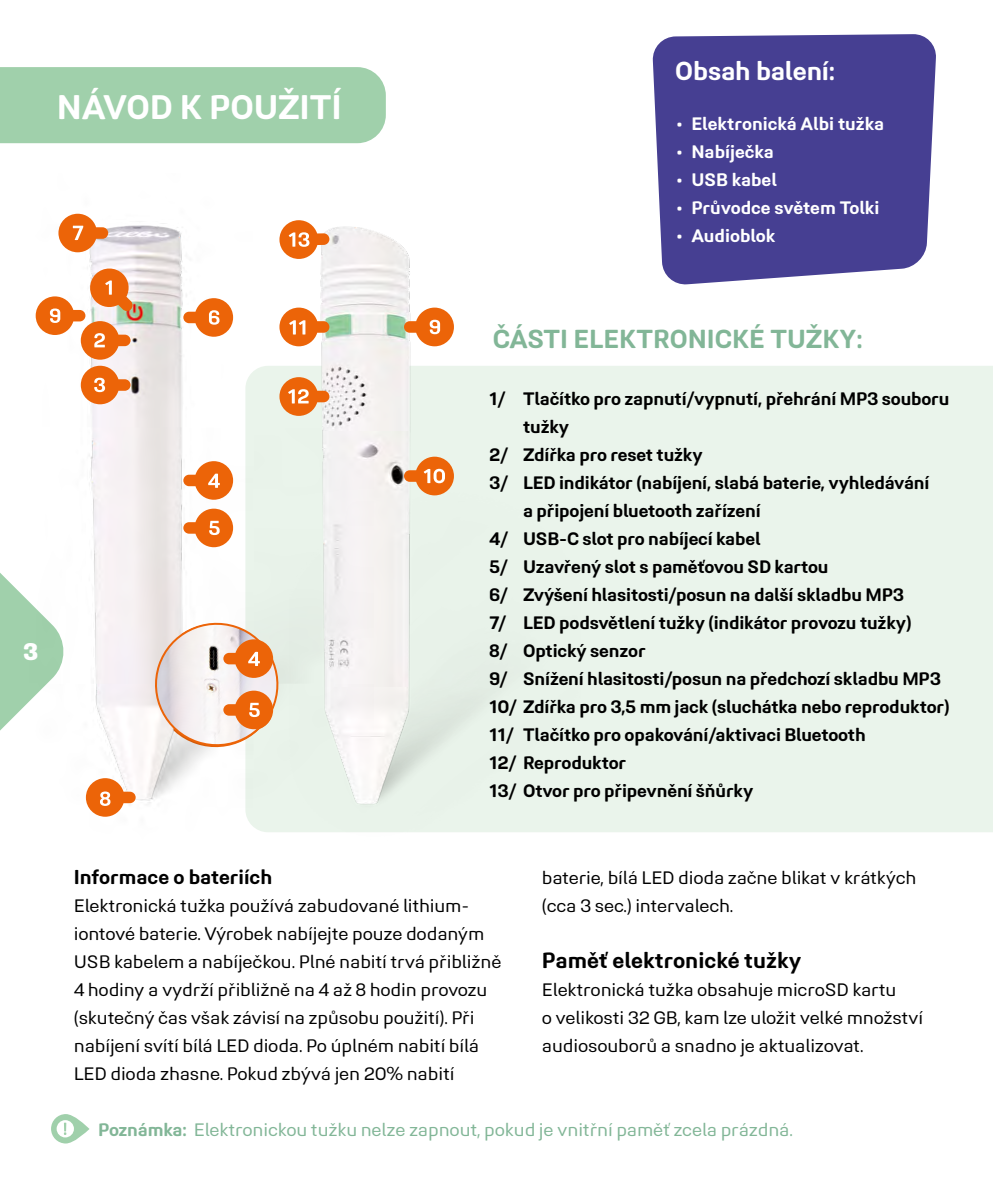
<style>
.page{position:relative;width:993px;height:1191px;background:#fff}
.page>*{position:absolute;margin:0;border:0;box-sizing:border-box;transform-origin:0 0}
.t1{font:700 34px "Midpoint Pro";letter-spacing:-.005em;color:#fff}
.t2{font:700 26px "Midpoint Pro";color:#82b697}
.t3{font:700 26px "Midpoint Pro";letter-spacing:-.01em;color:#fff}
.t4{font:900 24px "Midpoint Pro";color:#fff}
.t5{font:700 22px "Midpoint Pro";color:#000}
.t6{font:700 20px "Midpoint Pro";color:#000}
.t7{font:700 18px "Midpoint Pro";letter-spacing:-.01em;color:#000}
.t8{font:18px/28px "Midpoint Pro";letter-spacing:-.01em;color:#000}
.t9{font:18px "Midpoint Pro";letter-spacing:-.01em;color:#82b697}
.t10{font:700 18px "Midpoint Pro";color:#fff}
.s1{font-weight:700}
</style>
<div class="page">
<div style="left:0;top:67px;width:386px;height:76px;background:#a0d0ab"></div>
<div style="left:580px;top:366px;width:412px;height:466px;background:#eaf4eb"></div>
<svg style="left:652px;top:34px;width:284px;height:251px;background:#544e9a"></svg>
<svg style="left:51px;top:1114px;width:38px;height:29px"></svg>
<img style="left:374px;top:232px;width:206px;height:600px">
<svg style="left:404px;top:307px;width:50px;height:39px"></svg>
<svg style="left:404px;top:456px;width:50px;height:39px;background:#ed9f67"></svg>
<img style="left:0;top:213px;width:374px;height:619px">
<svg style="left:86px;top:778px;width:50px;height:38px"></svg>
<svg style="left:183px;top:461px;width:50px;height:39px"></svg>
<svg style="left:81px;top:366px;width:49px;height:38px"></svg>
<svg style="left:183px;top:508px;width:50px;height:39px"></svg>
<svg style="left:58px;top:214px;width:50px;height:38px"></svg>
<svg style="left:183px;top:298px;width:50px;height:39px"></svg>
<svg style="left:36px;top:267px;width:97px;height:93px"></svg>
<svg style="left:147px;top:616px;width:138px;height:137px"></svg>
<h1 class="t1" style="left:57px;top:86px;width:286px">NÁVOD K POUŽITÍ</h1>
<h2 class="t3" style="left:675px;top:54px;width:161px">Obsah balení:</h2>
<p class="t10" style="left:676px;top:112px;width:209px">• Elektronická Albi tužka</p>
<p class="t10" style="left:676px;top:140px;width:99px">• Nabíječka</p>
<p class="t10" style="left:676px;top:168px;width:102px">• USB kabel</p>
<p class="t10" style="left:676px;top:196px;width:204px">• Průvodce světem Tolki</p>
<p class="t10" style="left:676px;top:224px;width:100px">• Audioblok</p>
<h3 class="t4" style="left:23px;top:637px;width:17px">3</h3>
<h2 class="t2" style="left:492px;top:323px;width:371px">ČÁSTI ELEKTRONICKÉ TUŽKY:</h2>
<p class="t7" style="left:489px;top:387px;width:461px">1/ Tlačítko pro zapnutí/vypnutí, přehrání MP3 souboru</p>
<p class="t7" style="left:523px;top:415px;width:48px">tužky</p>
<p class="t7" style="left:489px;top:443px;width:215px">2/ Zdířka pro reset tužky</p>
<p class="t7" style="left:489px;top:471px;width:442px">3/ LED indikátor (nabíjení, slabá baterie, vyhledávání</p>
<p class="t7" style="left:523px;top:499px;width:239px">a připojení bluetooth zařízení</p>
<p class="t7" style="left:489px;top:527px;width:273px">4/ USB-C slot pro nabíjecí kabel</p>
<p class="t7" style="left:489px;top:555px;width:341px">5/ Uzavřený slot s paměťovou SD kartou</p>
<p class="t7" style="left:489px;top:583px;width:416px">6/ Zvýšení hlasitosti/posun na další skladbu MP3</p>
<p class="t7" style="left:489px;top:611px;width:424px">7/ LED podsvětlení tužky (indikátor provozu tužky)</p>
<p class="t7" style="left:489px;top:639px;width:158px">8/ Optický senzor</p>
<p class="t7" style="left:489px;top:667px;width:453px">9/ Snížení hlasitosti/posun na předchozí skladbu MP3</p>
<p class="t7" style="left:489px;top:695px;width:462px">10/ Zdířka pro 3,5 mm jack (sluchátka nebo reproduktor)</p>
<p class="t7" style="left:489px;top:723px;width:378px">11/ Tlačítko pro opakování/aktivaci Bluetooth</p>
<p class="t7" style="left:489px;top:751px;width:139px">12/ Reproduktor</p>
<p class="t7" style="left:489px;top:779px;width:266px">13/ Otvor pro připevnění šňůrky</p>
<p class="t6" style="left:74px;top:865px;width:200px">Informace o bateriích</p>
<p class="t8" style="left:74px;top:892px;width:429px">Elektronická tužka používá zabudované lithium&shy;iontové baterie. Výrobek nabíjejte pouze dodaným USB kabelem a nabíječkou. Plné nabití trvá přibližně 4 hodiny a vydrží přibližně na 4 až 8 hodin provozu (skutečný čas však závisí na způsobu použití). Při nabíjení svítí bílá LED dioda. Po úplném nabití bílá LED dioda zhasne. Pokud zbývá jen 20% nabití</p>
<p class="t9" style="left:98px;top:1119px;width:696px"><span class="s1">Poznámka:</span> Elektronickou tužku nelze zapnout, pokud je vnitřní paměť zcela prázdná.</p>
<p class="t8" style="left:541px;top:864px;width:376px">baterie, bílá LED dioda začne blikat v krátkých (cca 3 sec.) intervalech.</p>
<p class="t5" style="left:541px;top:947px;width:261px">Paměť elektronické tužky</p>
<p class="t8" style="left:541px;top:976px;width:383px">Elektronická tužka obsahuje microSD kartu<br>o velikosti 32 GB, kam lze uložit velké množství audiosouborů a snadno je aktualizovat.</p>
</div>
